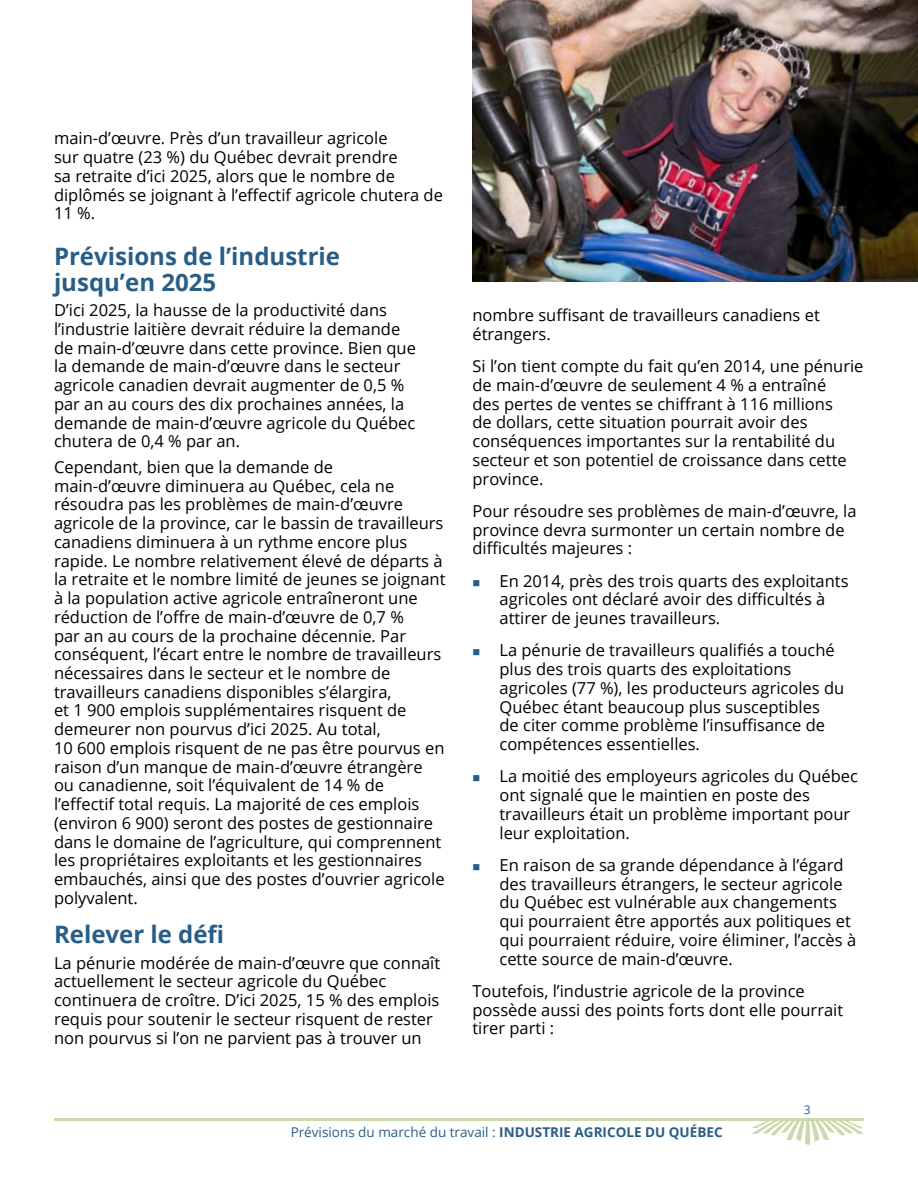
<style>
.page{position:relative;width:918px;height:1188px;background:#fff}
.page>*{position:absolute;margin:0;border:0;box-sizing:border-box;transform-origin:0 0}
.t1{font:700 24px/25.5px "Open Sans";color:#285d86}
.t2{font:16.5px/18.8px "Open Sans";color:#000}
.t3{font:13.5px "Open Sans";color:#285d86}
.t4{font:12px "Open Sans";color:#285d86}
.s1{font-weight:700}
</style>
<div class="page">
<svg style="left:752px;top:1121px;width:112px;height:24px"></svg>
<hr style="left:54px;top:1118px;width:810px;height:3px;background:#c9daac">
<img style="left:472px;top:0;width:446px;height:282px">
<p class="t2" style="left:54px;top:129px;width:390px">main-d’œuvre. Près d’un travailleur agricole<br>sur quatre (23 %) du Québec devrait prendre<br>sa retraite d’ici 2025, alors que le nombre de diplômés se joignant à l’effectif agricole chutera de 11 %.</p>
<h1 class="t1" style="left:54px;top:243px;width:288px">Prévisions de l’industrie jusqu’en 2025</h1>
<p class="t2" style="left:54px;top:300px;width:364px">D’ici 2025, la hausse de la productivité dans l’industrie laitière devrait réduire la demande de main-d’œuvre dans cette province. Bien que la demande de main-d’œuvre dans le secteur agricole canadien devrait augmenter de 0,5 % par an au cours des dix prochaines années, la demande de main-d’œuvre agricole du Québec chutera de 0,4 % par an.</p>
<p class="t2" style="left:54px;top:457px;width:393px">Cependant, bien que la demande de<br>main-d’œuvre diminuera au Québec, cela ne résoudra pas les problèmes de main-d’œuvre agricole de la province, car le bassin de travailleurs canadiens diminuera à un rythme encore plus rapide. Le nombre relativement élevé de départs à la retraite et le nombre limité de jeunes se joignant à la population active agricole entraîneront une réduction de l’offre de main-d’œuvre de 0,7 %<br>par an au cours de la prochaine décennie. Par conséquent, l’écart entre le nombre de travailleurs nécessaires dans le secteur et le nombre de travailleurs canadiens disponibles s’élargira,<br>et 1 900 emplois supplémentaires risquent de demeurer non pourvus d’ici 2025. Au total,<br>10 600 emplois risquent de ne pas être pourvus en raison d’un manque de main-d’œuvre étrangère ou canadienne, soit l’équivalent de 14 % de l’effectif total requis. La majorité de ces emplois (environ 6 900) seront des postes de gestionnaire dans le domaine de l’agriculture, qui comprennent les propriétaires exploitants et les gestionnaires embauchés, ainsi que des postes d’ouvrier agricole polyvalent.</p>
<h1 class="t1" style="left:54px;top:921px;width:172px">Relever le défi</h1>
<p class="t2" style="left:54px;top:953px;width:388px">La pénurie modérée de main-d’œuvre que connaît actuellement le secteur agricole du Québec continuera de croître. D’ici 2025, 15 % des emplois requis pour soutenir le secteur risquent de rester non pourvus si l’on ne parvient pas à trouver un</p>
<p class="t2" style="left:473px;top:305px;width:349px">nombre suffisant de travailleurs canadiens et étrangers.</p>
<p class="t2" style="left:473px;top:356px;width:393px">Si l’on tient compte du fait qu’en 2014, une pénurie de main-d’œuvre de seulement 4 % a entraîné<br>des pertes de ventes se chiffrant à 116 millions<br>de dollars, cette situation pourrait avoir des conséquences importantes sur la rentabilité du secteur et son potentiel de croissance dans cette province.</p>
<p class="t2" style="left:473px;top:501px;width:386px">Pour résoudre ses problèmes de main-d’œuvre, la province devra surmonter un certain nombre de difficultés majeures :</p>
<p class="t2" style="left:500px;top:571px;width:351px">En 2014, près des trois quarts des exploitants agricoles ont déclaré avoir des difficultés à attirer de jeunes travailleurs.</p>
<p class="t2" style="left:500px;top:641px;width:346px">La pénurie de travailleurs qualifiés a touché plus des trois quarts des exploitations agricoles (77 %), les producteurs agricoles du Québec étant beaucoup plus susceptibles<br>de citer comme problème l’insuffisance de compétences essentielles.</p>
<p class="t2" style="left:500px;top:767px;width:360px">La moitié des employeurs agricoles du Québec ont signalé que le maintien en poste des travailleurs était un problème important pour leur exploitation.</p>
<p class="t2" style="left:500px;top:855px;width:358px">En raison de sa grande dépendance à l’égard des travailleurs étrangers, le secteur agricole du Québec est vulnérable aux changements qui pourraient être apportés aux politiques et qui pourraient réduire, voire éliminer, l’accès à cette source de main-d’œuvre.</p>
<p class="t2" style="left:473px;top:981px;width:372px">Toutefois, l’industrie agricole de la province possède aussi des points forts dont elle pourrait tirer parti :</p>
<p class="t4" style="left:804px;top:1102px;width:8px">3</p>
<p class="t3" style="left:291px;top:1123px;width:433px">Prévisions du marché du travail : <span class="s1">Industrie agricole du Québec</span></p>
</div>
